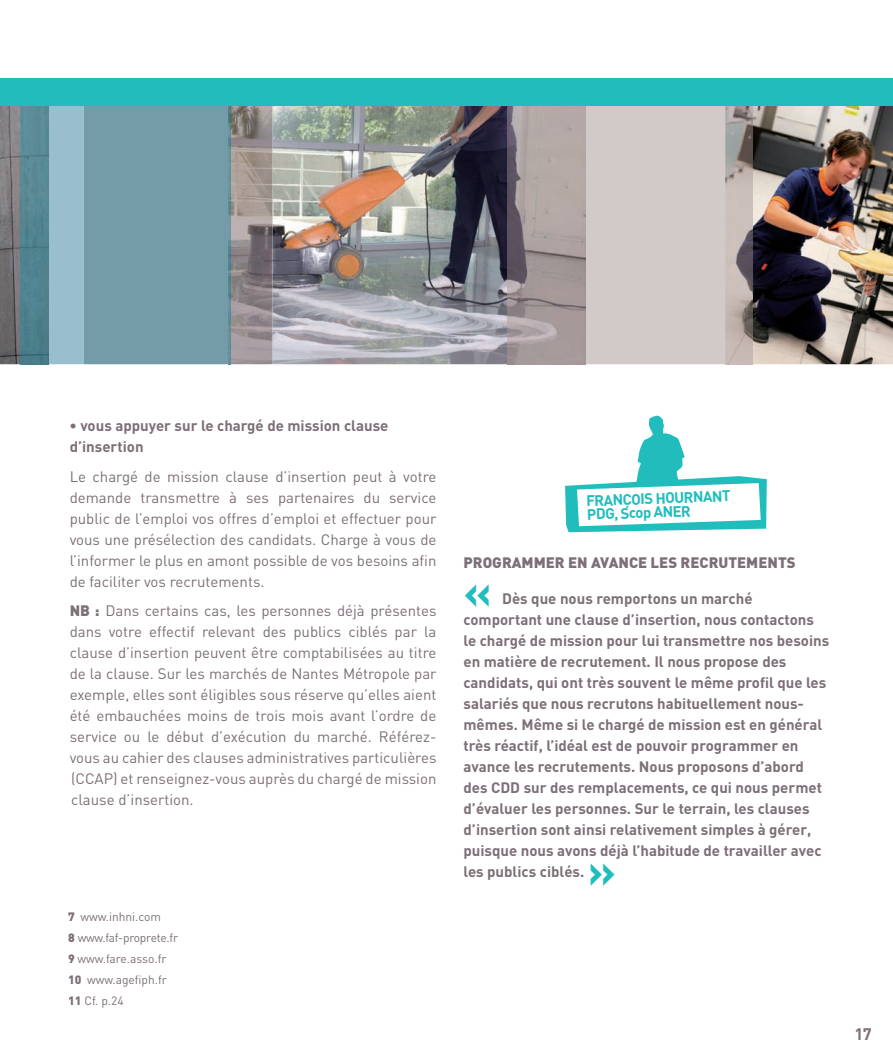
<style>
.page{position:relative;width:893px;height:1063px;background:#fff}
.page>*{position:absolute;margin:0;border:0;box-sizing:border-box;transform-origin:0 0}
.t1{font:700 45px "DIN";color:#21bdbd}
.t2{font:700 16.5px "DIN";color:#7c6f77}
.t3{font:15px/21px "DIN";color:#7c6f77;text-align:justify}
.t4{font:700 15px/21px "DIN";color:#7c6f77}
.t5{font:900 15px "DIN";color:#7c6f77}
.t6{font:700 15px/13.6px "DIN";color:#21bdbd}
.t7{font:12px/21px "DIN";color:#7c6f77}
.s1{font-weight:900}
</style>
<div class="page">
<img style="left:0;top:105px;width:20px;height:259px">
<img style="left:753px;top:105px;width:140px;height:259px">
<img style="left:272px;top:105px;width:235px;height:259px">
<div style="left:585px;top:105px;width:141px;height:259px;background:#d2c9c9"></div>
<img style="left:726px;top:105px;width:27px;height:259px">
<img style="left:507px;top:105px;width:78px;height:259px">
<img style="left:230px;top:105px;width:42px;height:259px">
<div style="left:48px;top:105px;width:36px;height:259px;background:#99becd"></div>
<img style="left:20px;top:105px;width:28px;height:259px">
<div style="left:84px;top:105px;width:144px;height:259px;background:#749ca8"></div>
<img style="left:228px;top:105px;width:2px;height:259px">
<div style="left:0;top:78px;width:893px;height:27px;background:#21bdbd"></div>
<svg style="left:565px;top:416px;width:202px;height:116px"></svg>
<p class="t4" style="left:70px;top:415px;width:320px">• vous appuyer sur le chargé de mission clause d’insertion</p>
<p class="t3" style="left:70px;top:466px;width:368px">Le chargé de mission clause d’insertion peut à votre demande transmettre à ses partenaires du service public de l’emploi vos offres d’emploi et effectuer pour vous une présélection des candidats. Charge à vous de l’informer le plus en amont possible de vos besoins afin de faciliter vos recrutements.</p>
<p class="t3" style="left:70px;top:600px;width:368px"><span class="s1">NB :</span> Dans certains cas, les personnes déjà présentes dans votre effectif relevant des publics ciblés par la clause d’insertion peuvent être comptabilisées au titre de la clause. Sur les marchés de Nantes Métropole par exemple, elles sont éligibles sous réserve qu’elles aient été embauchées moins de trois mois avant l’ordre de service ou le début d’exécution du marché. Référez&shy;vous au cahier des clauses administratives particulières (CCAP) et renseignez-vous auprès du chargé de mission clause d’insertion.</p>
<p class="t7" style="left:68px;top:906px;width:112px"><span class="s1">7</span> www.inhni.com<br><span class="s1">8</span> www.faf-proprete.fr<br><span class="s1">9</span> www.fare.asso.fr<br><span class="s1">10</span> www.agefiph.fr<br><span class="s1">11</span> Cf. p.24</p>
<p class="t6" style="left:586px;top:493px;width:146px;rotate:-2deg">FRANÇOIS HOURNANT<br>PDG, Scop ANER</p>
<p class="t5" style="left:463px;top:553px;width:334px">PROGRAMMER EN AVANCE LES RECRUTEMENTS</p>
<h1 class="t1" style="left:463px;top:563px;width:30px">«</h1>
<p class="t4" style="left:463px;top:587px;width:367px;text-indent:39px">Dès que nous remportons un marché comportant une clause d’insertion, nous contactons le chargé de mission pour lui transmettre nos besoins en matière de recrutement. Il nous propose des candidats, qui ont très souvent le même profil que les salariés que nous recrutons habituellement nous&shy;mêmes. Même si le chargé de mission est en général très réactif, l’idéal est de pouvoir programmer en avance les recrutements. Nous proposons d’abord des CDD sur des remplacements, ce qui nous permet d’évaluer les personnes. Sur le terrain, les clauses d’insertion sont ainsi relativement simples à gérer, puisque nous avons déjà l’habitude de travailler avec les publics ciblés.</p>
<h1 class="t1" style="left:588px;top:842px;width:30px">»</h1>
<p class="t2" style="left:854px;top:1024px;width:19px">17</p>
</div>
